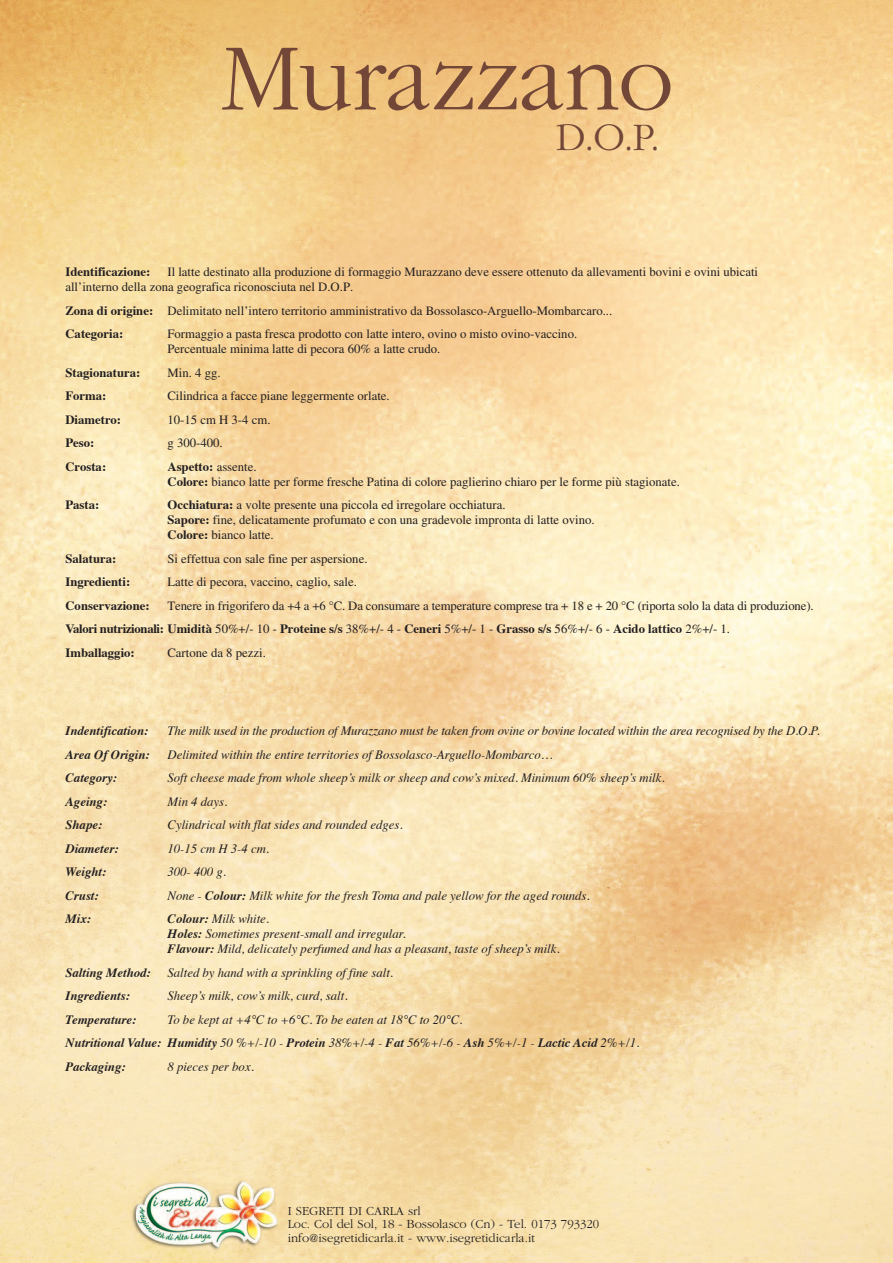
<style>
.page{position:relative;width:893px;height:1263px;background:#fff}
.page>*{position:absolute;margin:0;border:0;box-sizing:border-box;transform-origin:0 0}
.t1{font:300 98.7px "Garamond";letter-spacing:-.015em;color:#734738}
.t2{font:300 40.5px "Garamond";color:#734738}
.t3{font:12.75px/15px "Times";color:#231f20}
.t4{font:italic 12.75px/15px "Times";color:#231f20}
.t5{font:italic 700 12.75px "Times";color:#231f20}
.t6{font:300 12.75px/13.5px "Garamond";color:#231f20}
.t7{font:700 12.75px "Times";color:#231f20}
.s1{font-weight:700}
</style>
<div class="page">
<img style="left:0;top:0;width:893px;height:1263px">
<h1 class="t1" style="left:221px;top:18px;width:453px">Murazzano</h1>
<h2 class="t2" style="left:556px;top:112px;width:106px">D.O.P.</h2>
<p class="t7" style="left:65px;top:267px;width:86px">Identificazione:</p>
<p class="t3" style="left:65px;top:266px;width:694px;text-indent:102px">Il latte destinato alla produzione di formaggio Murazzano deve essere ottenuto da allevamenti bovini e ovini ubicati all’interno della zona geografica riconosciuta nel D.O.P.</p>
<p class="t3" style="left:65px;top:300px;width:548px;line-height:23.5px"><span class="s1">Zona di origine:</span> Delimitato nell’intero territorio amministrativo da Bossolasco-Arguello-Mombarcaro...<br><span class="s1">Categoria:</span></p>
<p class="t3" style="left:167px;top:328px;width:411px">Formaggio a pasta fresca prodotto con latte intero, ovino o misto ovino-vaccino.<br>Percentuale minima latte di pecora 60% a latte crudo.</p>
<p class="t7" style="left:65px;top:367px;width:77px">Stagionatura:</p>
<p class="t3" style="left:167px;top:366px;width:55px">Min. 4 gg.</p>
<p class="t7" style="left:65px;top:391px;width:43px">Forma:</p>
<p class="t3" style="left:167px;top:390px;width:224px">Cilindrica a facce piane leggermente orlate.</p>
<p class="t7" style="left:65px;top:414px;width:57px">Diametro:</p>
<p class="t3" style="left:167px;top:413px;width:105px">10-15 cm H 3-4 cm.</p>
<p class="t7" style="left:65px;top:438px;width:31px">Peso:</p>
<p class="t3" style="left:167px;top:437px;width:57px">g 300-400.</p>
<p class="t7" style="left:65px;top:461px;width:42px">Crosta:</p>
<p class="t3" style="left:167px;top:460px;width:514px"><span class="s1">Aspetto:</span> assente.<br><span class="s1">Colore:</span> bianco latte per forme fresche Patina di colore paglierino chiaro per le forme più stagionate.</p>
<p class="t7" style="left:65px;top:500px;width:35px">Pasta:</p>
<p class="t3" style="left:167px;top:499px;width:429px"><span class="s1">Occhiatura:</span> a volte presente una piccola ed irregolare occhiatura.<br><span class="s1">Sapore:</span> fine, delicatamente profumato e con una gradevole impronta di latte ovino.<br><span class="s1">Colore:</span> bianco latte.</p>
<p class="t7" style="left:65px;top:553px;width:52px">Salatura:</p>
<p class="t3" style="left:167px;top:552px;width:202px">Si effettua con sale fine per aspersione.</p>
<p class="t7" style="left:65px;top:577px;width:66px">Ingredienti:</p>
<p class="t3" style="left:167px;top:576px;width:191px">Latte di pecora, vaccino, caglio, sale.</p>
<p class="t7" style="left:65px;top:600px;width:86px">Conservazione:</p>
<p class="t3" style="left:65px;top:595px;width:750px;line-height:23.5px;text-indent:102px">Tenere in frigorifero da +4 a +6 °C. Da consumare a temperature comprese tra + 18 e + 20 °C (riporta solo la data di produzione).<br><span class="s1">Valori nutrizionali: Umidità</span> 50%+/- 10 - <span class="s1">Proteine s/s</span> 38%+/- 4 - <span class="s1">Ceneri</span> 5%+/- 1 - <span class="s1">Grasso s/s</span> 56%+/- 6 - <span class="s1">Acido lattico</span> 2%+/- 1.<br><span class="s1">Imballaggio:</span></p>
<p class="t3" style="left:167px;top:646px;width:100px">Cartone da 8 pezzi.</p>
<p class="t5" style="left:65px;top:725px;width:84px">Indentification:</p>
<p class="t4" style="left:168px;top:724px;width:654px">The milk used in the production of Murazzano must be taken from ovine or bovine located within the area recognised by the D.O.P.</p>
<p class="t5" style="left:65px;top:749px;width:86px">Area Of Origin:</p>
<p class="t4" style="left:168px;top:748px;width:386px">Delimited within the entire territories of Bossolasco-Arguello-Mombarco…</p>
<p class="t5" style="left:65px;top:773px;width:53px">Category:</p>
<p class="t4" style="left:168px;top:771px;width:499px">Soft cheese made from whole sheep’s milk or sheep and cow’s mixed. Minimum 60% sheep’s milk.</p>
<p class="t5" style="left:65px;top:796px;width:43px">Ageing:</p>
<p class="t4" style="left:168px;top:795px;width:61px">Min 4 days.</p>
<p class="t5" style="left:65px;top:820px;width:38px">Shape:</p>
<p class="t4" style="left:168px;top:818px;width:237px">Cylindrical with flat sides and rounded edges.</p>
<p class="t5" style="left:65px;top:843px;width:55px">Diameter:</p>
<p class="t4" style="left:168px;top:842px;width:103px">10-15 cm H 3-4 cm.</p>
<p class="t5" style="left:65px;top:867px;width:42px">Weight:</p>
<p class="t4" style="left:168px;top:865px;width:60px">300- 400 g.</p>
<p class="t5" style="left:65px;top:890px;width:35px">Crust:</p>
<p class="t4" style="left:168px;top:889px;width:424px">None - <span class="s1">Colour:</span> Milk white for the fresh Toma and pale yellow for the aged rounds.</p>
<p class="t5" style="left:65px;top:914px;width:27px">Mix:</p>
<p class="t4" style="left:168px;top:912px;width:394px"><span class="s1">Colour:</span> Milk white.<br><span class="s1">Holes:</span> Sometimes present-small and irregular.<br><span class="s1">Flavour:</span> Mild, delicately perfumed and has a pleasant, taste of sheep’s milk.</p>
<p class="t5" style="left:65px;top:967px;width:87px">Salting Method:</p>
<p class="t4" style="left:167px;top:966px;width:227px">Salted by hand with a sprinkling of fine salt.</p>
<p class="t5" style="left:65px;top:991px;width:66px">Ingredients:</p>
<p class="t4" style="left:167px;top:989px;width:182px">Sheep’s milk, cow’s milk, curd, salt.</p>
<p class="t5" style="left:65px;top:1014px;width:73px">Temperature:</p>
<p class="t4" style="left:65px;top:1009px;width:575px;line-height:23.5px;text-indent:102px">To be kept at +4°C to +6°C. To be eaten at 18°C to 20°C.<br><span class="s1">Nutritional Value: Humidity</span> 50 %+/-10 - <span class="s1">Protein</span> 38%+/-4 - <span class="s1">Fat</span> 56%+/-6 - <span class="s1">Ash</span> 5%+/-1 - <span class="s1">Lactic Acid</span> 2%+/1.<br><span class="s1">Packaging:</span></p>
<p class="t4" style="left:167px;top:1060px;width:88px">8 pieces per box.</p>
<p class="t6" style="left:288px;top:1204px;width:313px">I SEGRETI DI CARLA srl<br>Loc. Col del Sol, 18 - Bossolasco (Cn) - Tel. 0173 793320 info@isegretidicarla.it - www.isegretidicarla.it</p>
</div>
